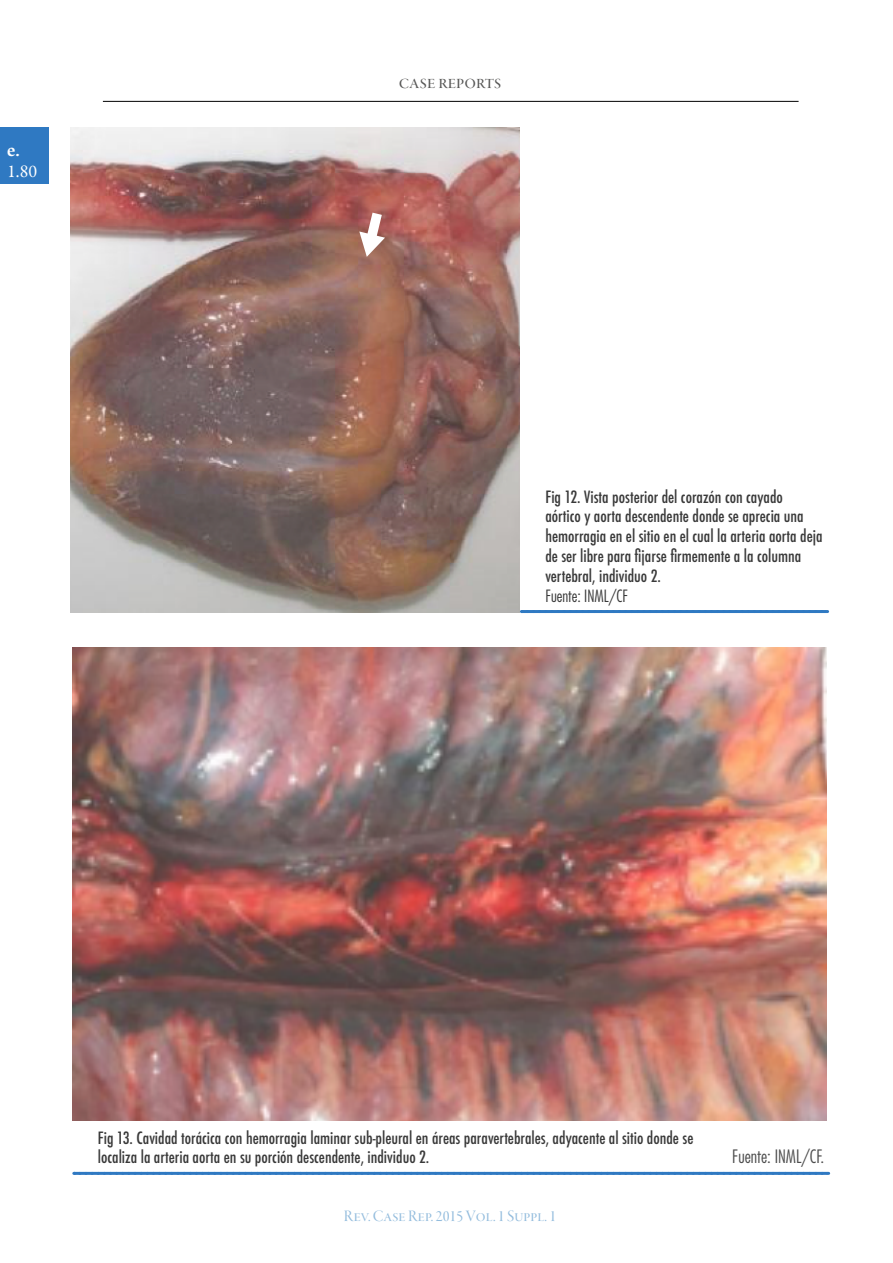
<style>
.page{position:relative;width:893px;height:1263px;background:#fff}
.page>*{position:absolute;margin:0;border:0;box-sizing:border-box;transform-origin:0 0}
.t1{font:19.5px "Garamond Premr Pro Disp";letter-spacing:.005em;color:#575756}
.t2{font:300 condensed 18px "Futura Std";color:#4d4d4d}
.t3{font:18px "Garamond Premr Pro";color:#fff}
.t4{font:700 18px "Ancizar Serif";color:#fff}
.t5{font:500 condensed 16.5px/19.8px "Futura";color:#393939}
.t6{font:16.5px "Garamond Premr Pro Disp";letter-spacing:.005em;color:#93bcdd}
.t7{font:300 condensed 16.5px "Futura Std";color:#393939}
</style>
<div class="page">
<hr style="left:103px;top:101px;width:696px;height:1px;background:#000">
<div style="left:0;top:128px;width:49px;height:56px;background:#2f79c2"></div>
<img style="left:70px;top:128px;width:450px;height:484px">
<svg style="left:359px;top:213px;width:26px;height:44px"></svg>
<svg style="left:521px;top:610px;width:307px;height:3px"></svg>
<img style="left:73px;top:648px;width:754px;height:473px">
<svg style="left:74px;top:1172px;width:755px;height:3px;background:#357cc3"></svg>
<p class="t4" style="left:7px;top:139px;width:14px">e.</p>
<p class="t3" style="left:7px;top:161px;width:31px">1.80</p>
<p class="t1" style="left:399px;top:71px;width:104px">case reports</p>
<p class="t5" style="left:545px;top:487px;width:279px">Fig 12. Vista posterior del corazón con cayado aórtico y aorta descendente donde se aprecia una hemorragia en el sitio en el cual la arteria aorta deja de ser libre para fijarse firmemente a la columna vertebral, individuo 2.</p>
<p class="t7" style="left:545px;top:586px;width:84px">Fuente: INML/CF</p>
<p class="t5" style="left:98px;top:1128px;width:597px">Fig 13. Cavidad torácica con hemorragia laminar sub-pleural en áreas paravertebrales, adyacente al sitio donde se localiza la arteria aorta en su porción descendente, individuo 2.</p>
<p class="t6" style="left:344px;top:1207px;width:214px">Rev. Case Rep. 2015 Vol. 1 Suppl. 1</p>
<p class="t2" style="left:732px;top:1146px;width:94px">Fuente: INML/CF.</p>
</div>
